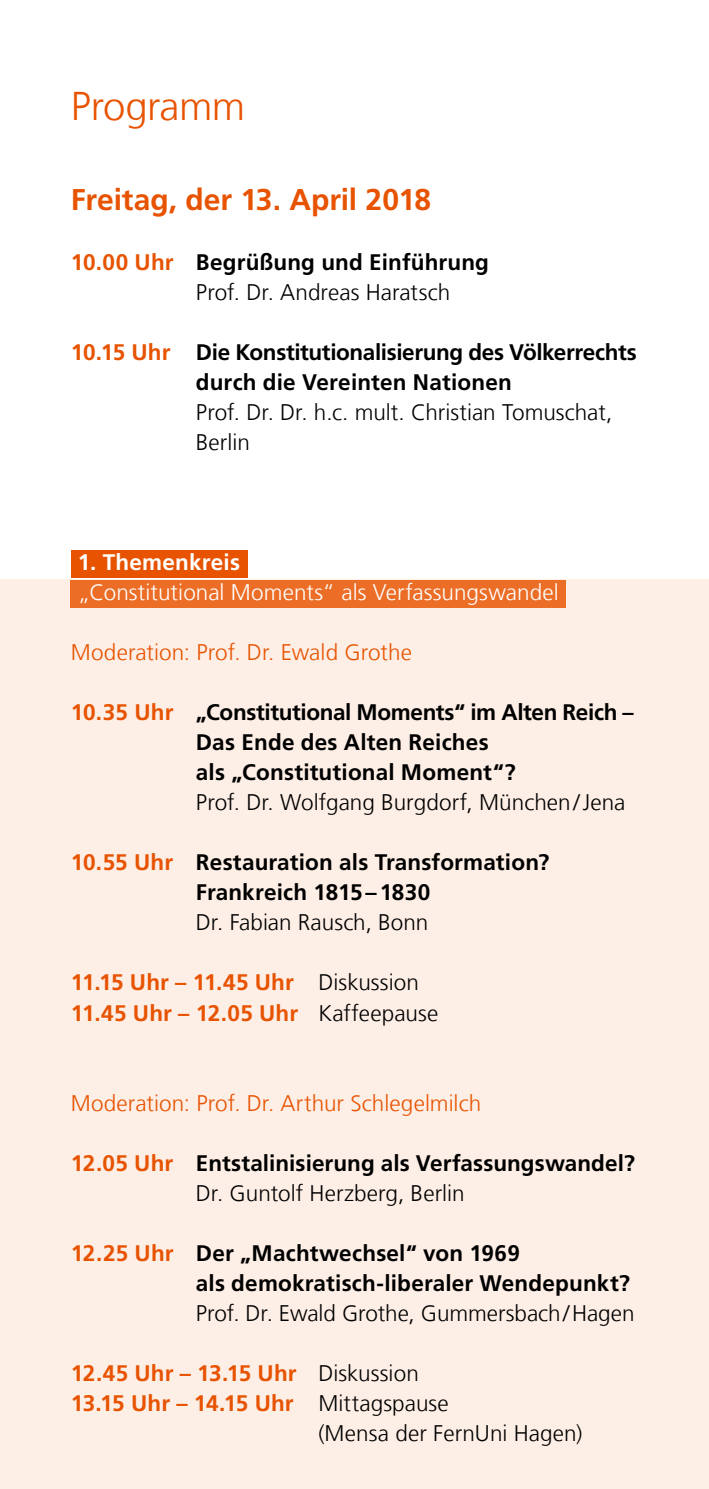
<style>
.page{position:relative;width:709px;height:1489px;background:#fff}
.page>*{position:absolute;margin:0;border:0;box-sizing:border-box;transform-origin:0 0}
.t1{font:300 40px "Frutiger LT Com";letter-spacing:-.015em;color:#e75300}
.t2{font:700 30px "Frutiger LT Com";letter-spacing:-.005em;color:#e75300}
.t3{font:700 22.5px/30px "Frutiger LT Com";letter-spacing:.005em;color:#000}
.t4{font:300 22.5px/30px "Frutiger LT Com";color:#000}
.t5{font:700 22.5px/30px "Frutiger LT Com";letter-spacing:.005em;color:#e75300}
.t6{font:700 22.5px/30px "Frutiger LT Com";letter-spacing:-.015em;color:#000;text-align:center}
.t7{font:300 22.5px "Frutiger LT Com";letter-spacing:.005em;color:#e75300}
.t8{font:300 22.5px "Frutiger LT Com";letter-spacing:.005em;color:#fff}
.t9{font:700 22.5px "Frutiger LT Com";letter-spacing:.01em;color:#fff}
.s1{font-weight:700;color:#e75300}
.s2{font-weight:700}
.s3{color:#e75300}
.s4{font-weight:300;color:#000}
.s5{font-weight:300}
</style>
<div class="page">
<div style="left:0;top:580px;width:709px;height:908px;background:#fdeee6"></div>
<div style="left:71px;top:550px;width:176px;height:27px;background:#e75300"></div>
<div style="left:71px;top:580px;width:495px;height:27px;background:#eb6d26"></div>
<h1 class="t1" style="left:71px;top:83px;width:176px">Programm</h1>
<h2 class="t2" style="left:71px;top:182px;width:362px">Freitag, der 13. April 2018</h2>
<p class="t4" style="left:196px;top:247px;width:294px;text-indent:-125px"><span class="s1">10.00 Uhr</span> <span class="s2">Begrüßung und Einführung<br></span>Prof. Dr. Andreas Haratsch</p>
<p class="t6" style="left:71px;top:337px;width:567px"><span class="s3">10.15 Uhr</span> Die Konstitutionalisierung des Völkerrechts durch die Vereinten Nationen</p>
<p class="t4" style="left:196px;top:397px;width:418px">Prof. Dr. Dr. h.c. mult. Christian Tomuschat,<br>Berlin</p>
<p class="t9" style="left:78px;top:549px;width:164px">1. Themenkreis</p>
<p class="t8" style="left:78px;top:579px;width:482px">„Constitutional Moments“ als Verfassungswandel</p>
<p class="t7" style="left:71px;top:639px;width:342px">Moderation: Prof. Dr. Ewald Grothe</p>
<p class="t3" style="left:196px;top:697px;width:439px;text-indent:-125px"><span class="s3">10.35 Uhr</span> „Constitutional Moments“ im Alten Reich –<br>Das Ende des Alten Reiches<br>als „Constitutional Moment“?</p>
<p class="t4" style="left:196px;top:787px;width:431px">Prof. Dr. Wolfgang Burgdorf, München/Jena</p>
<p class="t3" style="left:71px;top:847px;width:480px;text-align:center"><span class="s3">10.55 Uhr</span> Restauration als Transformation?<br>Frankreich 1815–1830</p>
<p class="t4" style="left:196px;top:907px;width:234px">Dr. Fabian Rausch, Bonn</p>
<p class="t5" style="left:71px;top:967px;width:369px">11.15 Uhr – 11.45 Uhr <span class="s4">Diskussion<br></span>11.45 Uhr – 12.05 Uhr <span class="s4">Kaffeepause</span></p>
<p class="t7" style="left:71px;top:1089px;width:412px">Moderation: Prof. Dr. Arthur Schlegelmilch</p>
<p class="t3" style="left:196px;top:1147px;width:440px;text-indent:-125px"><span class="s3">12.05 Uhr</span> Entstalinisierung als Verfassungswandel?<br><span class="s5">Dr. Guntolf Herzberg, Berlin</span></p>
<p class="t3" style="left:196px;top:1237px;width:435px;text-indent:-125px"><span class="s3">12.25 Uhr</span> Der „Machtwechsel“ von 1969<br>als demokratisch-liberaler Wendepunkt?</p>
<p class="t4" style="left:196px;top:1297px;width:440px">Prof. Dr. Ewald Grothe, Gummersbach/Hagen</p>
<p class="t5" style="left:71px;top:1357px;width:349px">12.45 Uhr – 13.15 Uhr <span class="s4">Diskussion</span></p>
<p class="t5" style="left:71px;top:1387px;width:379px">13.15 Uhr – 14.15 Uhr <span class="s4">Mittagspause</span></p>
<p class="t4" style="left:318px;top:1417px;width:266px">(Mensa der FernUni Hagen)</p>
</div>
